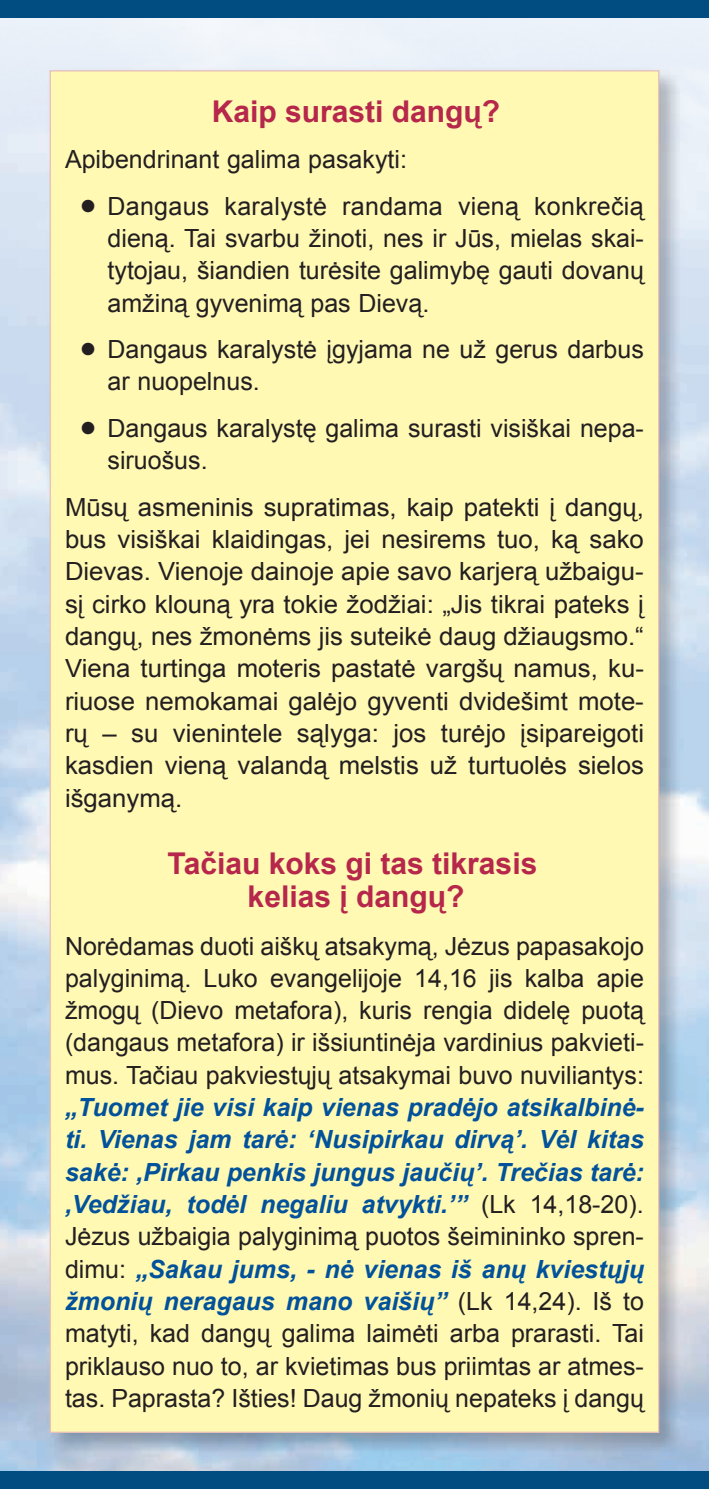
<style>
.page{position:relative;width:709px;height:1489px;background:#fff}
.page>*{position:absolute;margin:0;border:0;box-sizing:border-box;transform-origin:0 0}
.t1{font:700 30px/32.2px "Arial";color:#b6274b;text-align:center}
.t2{font:25px/32.2px "Arial";color:#231f20;text-align:justify}
.t3{font:italic 700 25px/32.2px "Arial";color:#01519b;text-align:justify}
.s1{font-family:"Cg Omega"}
.s2{font-weight:400;font-style:normal;color:#231f20}
</style>
<div class="page">
<div style="left:0;top:1470px;width:709px;height:18px;background:#014d82"></div>
<div style="left:0;top:0;width:709px;height:18px;background:#014d82"></div>
<img style="left:47px;top:67px;width:636px;height:1389px">
<div style="left:50px;top:70px;width:609px;height:1362px;background:#fff9b4"></div>
<p class="t1" style="left:212px;top:96px;width:290px">Kaip su rasti dangų?</p>
<p class="t2" style="left:65px;top:143px;width:343px">Ap iben dri nant ga lima pasakyti:</p>
<p class="t2" style="left:107px;top:190px;width:538px;text-indent:-28px"><span class="s1">•</span> Dan gaus karalystė ran dama vieną konkrečią dieną. Tai svarbu ži noti, nes ir Jūs, mie las skai&shy;tytojau, ši an dien turėsite galimybę gauti dovanų amžiną gyvenimą pas Dievą.</p>
<p class="t2" style="left:107px;top:333px;width:538px;text-indent:-28px"><span class="s1">•</span> Dan gaus karalystė įgyjama ne už ge rus dar bus ar nu opel nus.</p>
<p class="t2" style="left:107px;top:412px;width:538px;text-indent:-28px"><span class="s1">•</span> Dan gaus karalystę ga lima su rasti vis iš kai ne pa&shy;si ru ošus.</p>
<p class="t2" style="left:65px;top:491px;width:580px">Mūsų as me ni nis sup ra ti mas, kaip pa tekti į dangų, bus vis iš kai klai din gas, jei ne si rems tuo, ką sako Die vas. Vie noje dai noje apie savo karjerą užbaigu&shy;sį cirko klouną yra to kie žo džiai: „Jis tik rai pa teks į dangų, nes žmonėms jis suteikė daug dži aug smo.“ Viena tur tinga mo te ris pastatė vargšų na mus, ku - riuo se ne mo ka mai galėjo gyventi dvi de šimt mote&shy;rų – su vie nin tele sąlyga: jos turėjo įsipareigoti kas dien vieną valandą mel stis už turtuolės sie los išganymą.</p>
<p class="t1" style="left:168px;top:848px;width:371px">Ta čiau koks gi tas tik ra sis ke lias į dangų?</p>
<p class="t2" style="left:65px;top:929px;width:580px">Norėdamas du oti aiškų atsakymą, Jėzus pa pa sa kojo palyginimą. Luko evan ge li joje 14,16 jis kalba apie žmogų (Dievo me ta fora), ku ris ren gia didelę puotą (dan gaus me ta fora) ir išsiuntinėja var di nius pa kvie ti&shy;mus. Ta čiau pakviestųjų atsakymai buvo nuviliantys:</p>
<p class="t3" style="left:65px;top:1092px;width:580px">„Tu omet jie visi kaip vie nas pradėjo atsikalbinė&shy;ti. Vie nas jam tarė: ‘Nu si pir kau dirvą’. Vėl ki tas sakė: ‚Pir kau pen kis jun gus jaučių’. Tre čias tarė: ‚Ve džiau, todėl ne ga liu atvykti.’” <span class="s2">(Lk 14,18-20).<br>Jėzus už bai gia palyginimą pu otos šei mi ninko spren&shy;dimu:</span> „Sa kau jums, - nė vie nas iš anų kviestųjų žmonių ne ra gaus mano vaišių” <span class="s2">(Lk 14,24). Iš to matyti, kad dangų ga lima laimėti arba pra rasti. Tai prik lauso nuo to, ar kvie ti mas bus pri im tas ar at mes&shy;tas. Pa prasta? Iš ties! Daug žmonių ne pa teks į dangų</span></p>
</div>
